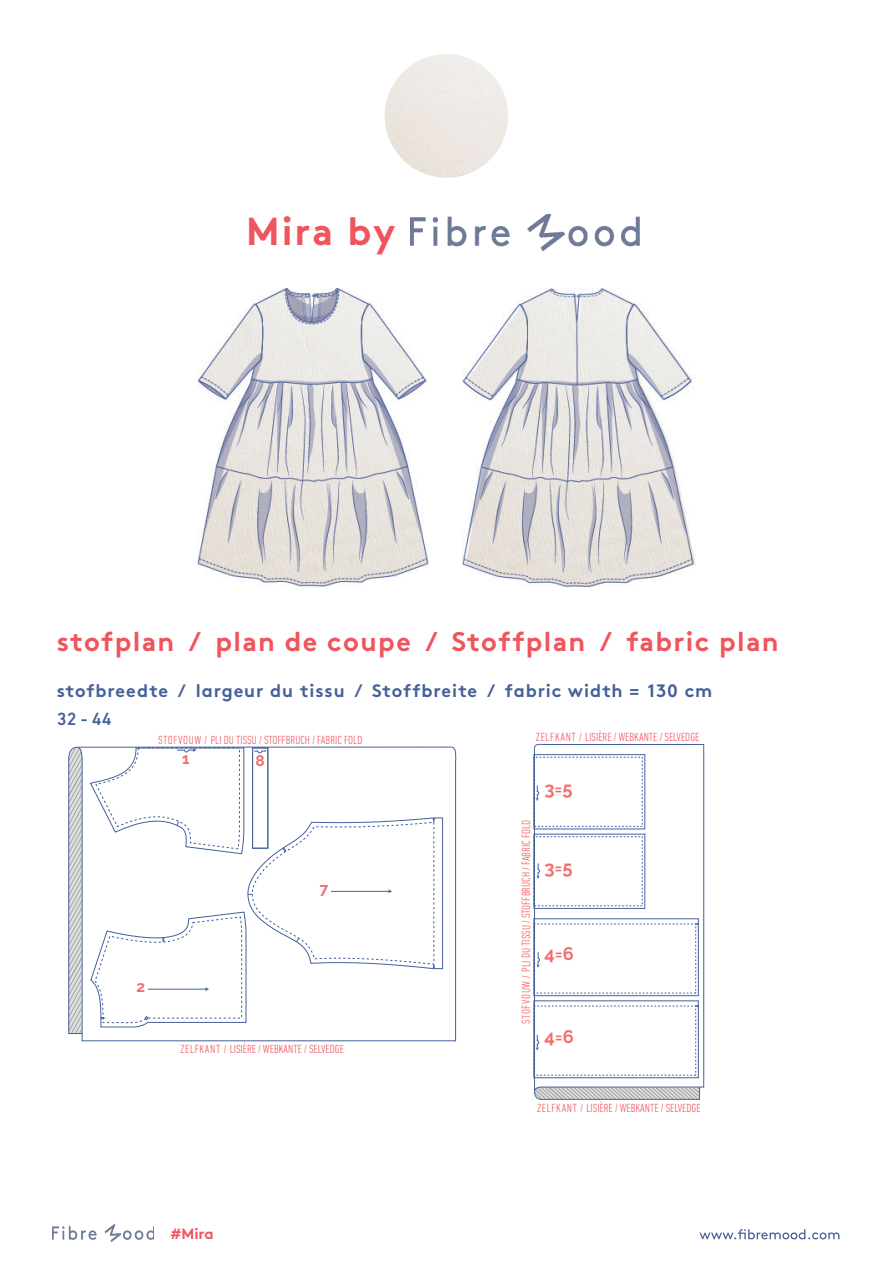
<style>
.page{position:relative;width:893px;height:1263px;background:#fff}
.page>*{position:absolute;margin:0;border:0;box-sizing:border-box;transform-origin:0 0}
.t1{font:700 39px "Brown";letter-spacing:.05em;color:#f0545c}
.t2{font:700 27px "Brown";letter-spacing:.05em;color:#f0545c}
.t3{font:700 18.15px "Raleway";color:#f26e6c}
.t4{font:700 18px "Brown";letter-spacing:.05em;color:#44619a}
.t5{font:500 18px "DIN Next LT Pro";color:#44619a}
.t6{font:700 15.45px "Raleway";color:#f26e6c}
.t7{font:700 15px "Brown";color:#f0545c}
.t8{font:300 condensed 12px "DIN Next LT Pro";color:#f0545c}
</style>
<div class="page">
<svg style="left:699px;top:1229px;width:140px;height:10px"></svg>
<img style="left:53px;top:1225px;width:101px;height:16px">
<img style="left:385px;top:54px;width:123px;height:124px;border-radius:62px">
<img style="left:410px;top:214px;width:229px;height:36px">
<img style="left:198px;top:288px;width:231px;height:298px">
<img style="left:462px;top:288px;width:233px;height:298px">
<svg style="left:68px;top:746px;width:383px;height:295px"></svg>
<hr style="left:78px;top:747px;width:373px;height:1px;background:#44619b">
<svg style="left:451px;top:746px;width:6px;height:296px"></svg>
<svg style="left:89px;top:747px;width:354px;height:281px"></svg>
<svg style="left:534px;top:749px;width:170px;height:351px"></svg>
<hr style="left:534px;top:748px;width:1px;height:342px;background:#44619b">
<svg style="left:534px;top:743px;width:170px;height:6px"></svg>
<div style="left:534px;top:834px;width:111px;height:75px;border:1px solid #44619b"></div>
<div style="left:534px;top:754px;width:111px;height:75px;border:1px solid #44619b"></div>
<div style="left:534px;top:757px;width:108px;height:70px;border:1px dashed #44619b"></div>
<svg style="left:533px;top:918px;width:166px;height:160px"></svg>
<svg style="left:536px;top:863px;width:4px;height:16px"></svg>
<svg style="left:535px;top:785px;width:4px;height:16px"></svg>
<h1 class="t1" style="left:246px;top:200px;width:151px">Mira by</h1>
<h2 class="t2" style="left:57px;top:619px;width:723px">stofplan / plan de coupe / Stoffplan / fabric plan</h2>
<h3 class="t4" style="left:57px;top:676px;width:657px">stofbreedte / largeur du tissu / Stoffbreite / fabric width = 130 cm</h3>
<h3 class="t5" style="left:57px;top:709px;width:56px">32 - 44</h3>
<p class="t8" style="left:158px;top:733px;width:206px">STOFVOUW / PLI DU TISSU / STOFFBRUCH / FABRIC FOLD</p>
<p class="t6" style="left:182px;top:750px;width:9px">1</p>
<p class="t6" style="left:255px;top:752px;width:11px">8</p>
<p class="t6" style="left:136px;top:978px;width:10px">2</p>
<p class="t6" style="left:320px;top:880px;width:10px">7</p>
<p class="t8" style="left:180px;top:1042px;width:165px">ZELFKANT / LISIÈRE / WEBKANTE / SELVEDGE</p>
<p class="t7" style="left:170px;top:1222px;width:45px">#Mira</p>
<p class="t8" style="left:536px;top:730px;width:165px">ZELFKANT / LISIÈRE / WEBKANTE / SELVEDGE</p>
<p class="t8" style="left:519px;top:1024px;width:206px;rotate:-90deg">STOFVOUW / PLI DU TISSU / STOFFBRUCH / FABRIC FOLD</p>
<h3 class="t3" style="left:544px;top:778px;width:30px">3=5</h3>
<h3 class="t3" style="left:544px;top:857px;width:30px">3=5</h3>
<h3 class="t3" style="left:544px;top:943px;width:31px">4=6</h3>
<h3 class="t3" style="left:544px;top:1026px;width:31px">4=6</h3>
<p class="t8" style="left:537px;top:1101px;width:165px">ZELFKANT / LISIÈRE / WEBKANTE / SELVEDGE</p>
</div>
